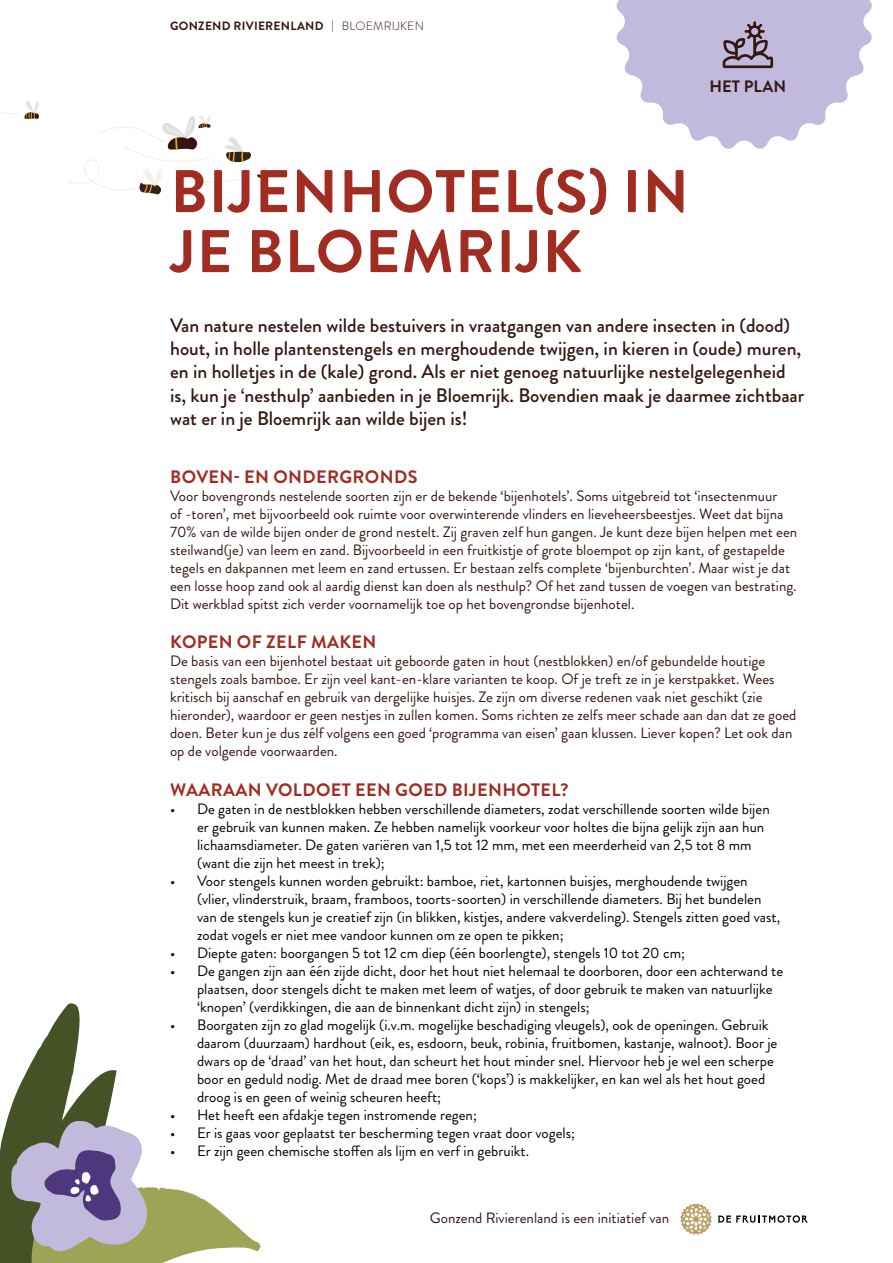
<style>
.page{position:relative;width:893px;height:1263px;background:#fff}
.page>*{position:absolute;margin:0;border:0;box-sizing:border-box;transform-origin:0 0}
.t1{font:700 60px/60px "Brandon Grotesque";letter-spacing:.02em;color:#a02c22}
.t2{font:500 19.5px/23.4px "Brandon Grotesque";color:#341711}
.t3{font:700 18px "Brandon Grotesque";letter-spacing:.02em;color:#a02c22}
.t4{font:700 16.5px "Brandon Grotesque";color:#341711}
.t5{font:15px/18px "Brandon Grotesque";color:#000}
.t6{font:15px/18px "Brandon Grotesque";color:#341711}
.t7{font:700 12px "Brandon Grotesque";letter-spacing:.02em;color:#341711}
.s1{font-weight:300}
</style>
<div class="page">
<svg style="left:680px;top:1203px;width:32px;height:32px"></svg>
<svg style="left:718px;top:1215px;width:90px;height:8px"></svg>
<svg style="left:616px;top:0;width:256px;height:149px"></svg>
<svg style="left:0;top:1003px;width:261px;height:260px"></svg>
<svg style="left:68px;top:115px;width:199px;height:79px"></svg>
<svg style="left:0;top:100px;width:39px;height:19px"></svg>
<p class="t7" style="left:170px;top:17px;width:255px">GONZEND RIVIERENLAND <span class="s1">| BLOEMRIJKEN</span></p>
<p class="t4" style="left:710px;top:75px;width:78px">HET PLAN</p>
<h1 class="t1" style="left:170px;top:162px;width:520px">BIJENHOTEL(S) IN<br>JE BLOEMRIJK</h1>
<p class="t2" style="left:170px;top:313px;width:636px">Van nature nestelen wilde bestuivers in vraatgangen van andere insecten in (dood) hout, in holle plantenstengels en merghoudende twijgen, in kieren in (oude) muren, en in holletjes in de (kale) grond. Als er niet genoeg natuurlijke nestelgelegenheid is, kun je ‘nesthulp’ aanbieden in je Bloemrijk. Bovendien maak je daarmee zichtbaar wat er in je Bloemrijk aan wilde bijen is!</p>
<p class="t3" style="left:170px;top:464px;width:249px">BOVEN- EN ONDERGRONDS</p>
<p class="t6" style="left:170px;top:487px;width:629px">Voor bovengronds nestelende soorten zijn er de bekende ‘bijenhotels’. Soms uitgebreid tot ‘insectenmuur<br>of -toren’, met bijvoorbeeld ook ruimte voor overwinterende vlinders en lieveheersbeestjes. Weet dat bijna 70% van de wilde bijen onder de grond nestelt. Zij graven zelf hun gangen. Je kunt deze bijen helpen met een steilwand(je) van leem en zand. Bijvoorbeeld in een fruitkistje of grote bloempot op zijn kant, of gestapelde tegels en dakpannen met leem en zand ertussen. Er bestaan zelfs complete ‘bijenburchten’. Maar wist je dat een losse hoop zand ook al aardig dienst kan doen als nesthulp? Of het zand tussen de voegen van bestrating.<br>Dit werkblad spitst zich verder voornamelijk toe op het bovengrondse bijenhotel.</p>
<p class="t3" style="left:170px;top:630px;width:208px">KOPEN OF ZELF MAKEN</p>
<p class="t6" style="left:170px;top:652px;width:628px">De basis van een bijenhotel bestaat uit geboorde gaten in hout (nestblokken) en/of gebundelde houtige stengels zoals bamboe. Er zijn veel kant-en-klare varianten te koop. Of je treft ze in je kerstpakket. Wees kritisch bij aanschaf en gebruik van dergelijke huisjes. Ze zijn om diverse redenen vaak niet geschikt (zie hieronder), waardoor er geen nestjes in zullen komen. Soms richten ze zelfs meer schade aan dan dat ze goed doen. Beter kun je dus zélf volgens een goed ‘programma van eisen’ gaan klussen. Liever kopen? Let ook dan op de volgende voorwaarden.</p>
<p class="t3" style="left:170px;top:777px;width:400px">WAARAAN VOLDOET EEN GOED BIJENHOTEL?</p>
<p class="t5" style="left:197px;top:800px;width:574px;text-indent:-27px">• De gaten in de nestblokken hebben verschillende diameters, zodat verschillende soorten wilde bijen er gebruik van kunnen maken. Ze hebben namelijk voorkeur voor holtes die bijna gelijk zijn aan hun lichaamsdiameter. De gaten variëren van 1,5 tot 12 mm, met een meerderheid van 2,5 tot 8 mm (want die zijn het meest in trek);</p>
<p class="t5" style="left:197px;top:872px;width:585px;text-indent:-27px">• Voor stengels kunnen worden gebruikt: bamboe, riet, kartonnen buisjes, merghoudende twijgen (vlier, vlinderstruik, braam, framboos, toorts-soorten) in verschillende diameters. Bij het bundelen van de stengels kun je creatief zijn (in blikken, kistjes, andere vakverdeling). Stengels zitten goed vast, zodat vogels er niet mee vandoor kunnen om ze open te pikken;</p>
<p class="t5" style="left:170px;top:944px;width:516px">• Diepte gaten: boorgangen 5 tot 12 cm diep (één boorlengte), stengels 10 tot 20 cm;</p>
<p class="t5" style="left:197px;top:962px;width:588px;text-indent:-27px">• De gangen zijn aan één zijde dicht, door het hout niet helemaal te doorboren, door een achterwand te plaatsen, door stengels dicht te maken met leem of watjes, of door gebruik te maken van natuurlijke ‘knopen’ (verdikkingen, die aan de binnenkant dicht zijn) in stengels;</p>
<p class="t5" style="left:197px;top:1016px;width:582px;text-indent:-27px">• Boorgaten zijn zo glad mogelijk (i.v.m. mogelijke beschadiging vleugels), ook de openingen. Gebruik daarom (duurzaam) hardhout (eik, es, esdoorn, beuk, robinia, fruitbomen, kastanje, walnoot). Boor je dwars op de ‘draad’ van het hout, dan scheurt het hout minder snel. Hiervoor heb je wel een scherpe boor en geduld nodig. Met de draad mee boren (‘kops’) is makkelijker, en kan wel als het hout goed droog is en geen of weinig scheuren heeft;</p>
<p class="t5" style="left:170px;top:1106px;width:308px">• Het heeft een afdakje tegen instromende regen;</p>
<p class="t5" style="left:170px;top:1124px;width:406px">• Er is gaas voor geplaatst ter bescherming tegen vraat door vogels;</p>
<p class="t5" style="left:170px;top:1142px;width:361px">• Er zijn geen chemische stoffen als lijm en verf in gebruikt.</p>
<p class="t6" style="left:430px;top:1209px;width:241px">Gonzend Rivierenland is een initiatief van</p>
</div>
